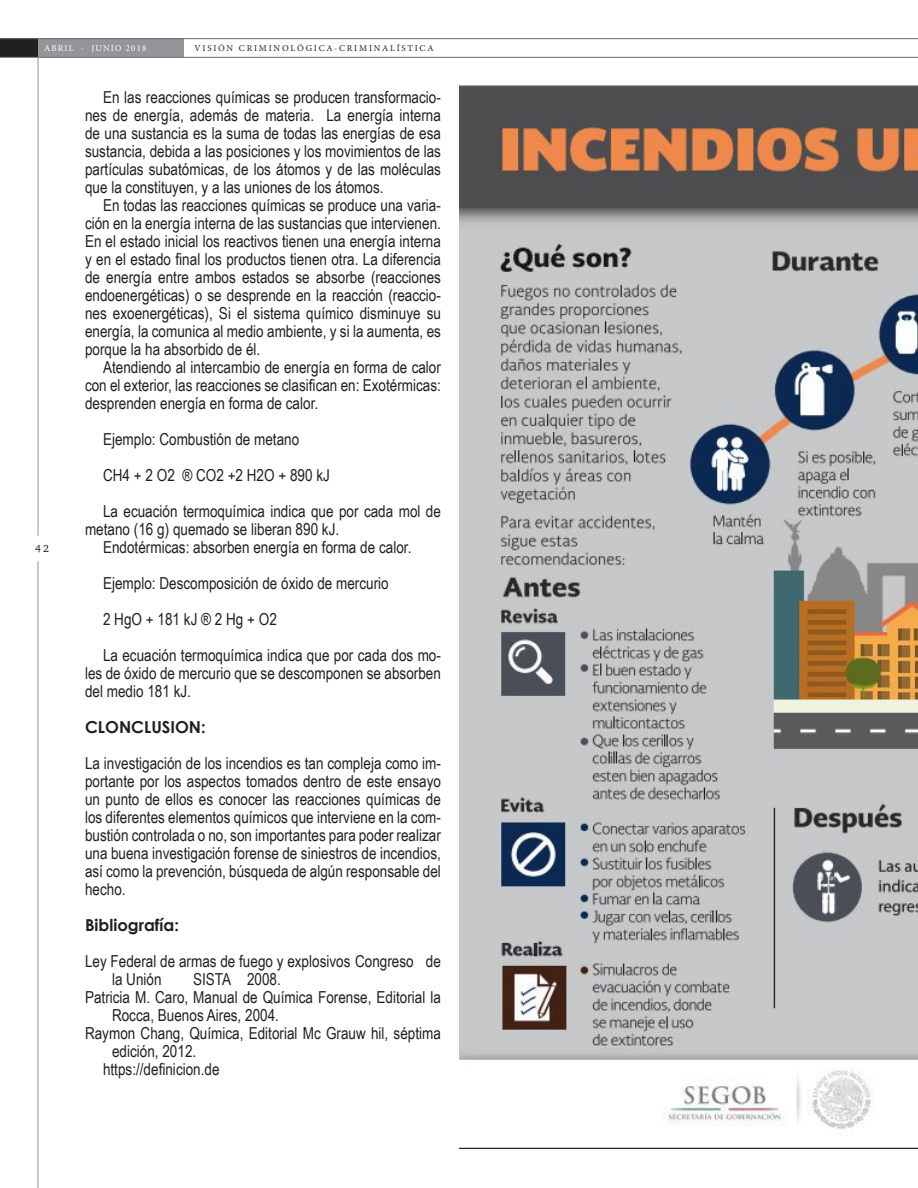
<style>
.page{position:relative;width:918px;height:1188px;background:#fff}
.page>*{position:absolute;margin:0;border:0;box-sizing:border-box;transform-origin:0 0}
.VS_Cuerpo{font:16.5px/18px "Arial Narrow";color:#231f20;text-align:justify}
.VS_Cuerpo_1Parr{font:16.5px/18px "Arial Narrow";color:#231f20;text-align:justify}
.VS_Fuente_de_Info{font:16.5px/18px "Arial Narrow";color:#231f20}
.VS_Titulo_2y3{font:700 16.5px "Century Gothic";color:#231f20}
.t1{font:10.5px "Charter ITC Std";color:#231f20}
.t2{font:9px "Minion Pro";letter-spacing:.2em;color:#231f20}
.t3{font:9px "Minion Pro";letter-spacing:.12em;color:#fff}
</style>
<div class="page">
<div style="left:0;top:39px;width:38px;height:18px;background:#231f20"></div>
<div style="left:38px;top:39px;width:145px;height:18px;background:#939598"></div>
<hr style="left:38px;top:58px;width:1px;height:478px;background:#939598">
<hr style="left:0;top:57px;width:918px;height:1px;background:#6c6d70">
<hr style="left:0;top:38px;width:918px;height:1px;background:#6c6d70">
<hr style="left:38px;top:561px;width:1px;height:627px;background:#939598">
<img style="left:459px;top:85px;width:459px;height:1063px">
<p class="t3" style="left:44px;top:42px;width:104px">ABRIL - JUNIO 2018</p>
<p class="t2" style="left:194px;top:42px;width:241px">VISIÓN CRIMINOLÓGICA-CRIMINALÍSTICA</p>
<p class="VS_Cuerpo" style="left:85px;top:88px;width:357px;text-indent:18px">En las reacciones químicas se producen transformacio&shy;nes de energía, además de materia. La energía interna de una sustancia es la suma de todas las energías de esa sustancia, debida a las posiciones y los movimientos de las partículas subatómicas, de los átomos y de las moléculas que la constituyen, y a las uniones de los átomos.</p>
<p class="VS_Cuerpo" style="left:85px;top:196px;width:357px;text-indent:18px">En todas las reacciones químicas se produce una varia&shy;ción en la energía interna de las sustancias que intervienen.<br>En el estado inicial los reactivos tienen una energía interna y en el estado final los productos tienen otra. La diferencia de energía entre ambos estados se absorbe (reacciones endoenergéticas) o se desprende en la reacción (reaccio&shy;nes exoenergéticas), Si el sistema químico disminuye su energía, la comunica al medio ambiente, y si la aumenta, es porque la ha absorbido de él.</p>
<p class="VS_Cuerpo" style="left:85px;top:358px;width:357px;text-indent:18px">Atendiendo al intercambio de energía en forma de calor con el exterior, las reacciones se clasifican en: Exotérmicas: desprenden energía en forma de calor.</p>
<p class="VS_Cuerpo" style="left:103px;top:430px;width:198px">Ejemplo: Combustión de metano</p>
<p class="VS_Cuerpo" style="left:103px;top:466px;width:228px">CH4 + 2 O2 ® CO2 +2 H2O + 890 kJ</p>
<p class="VS_Cuerpo" style="left:85px;top:502px;width:357px;text-indent:18px">La ecuación termoquímica indica que por cada mol de metano (16 g) quemado se liberan 890 kJ.</p>
<p class="VS_Cuerpo" style="left:103px;top:538px;width:310px">Endotérmicas: absorben energía en forma de calor.</p>
<p class="VS_Cuerpo" style="left:103px;top:574px;width:287px">Ejemplo: Descomposición de óxido de mercurio</p>
<p class="VS_Cuerpo" style="left:103px;top:610px;width:175px">2 HgO + 181 kJ ® 2 Hg + O2</p>
<p class="VS_Cuerpo" style="left:85px;top:646px;width:357px;text-indent:18px">La ecuación termoquímica indica que por cada dos mo&shy;les de óxido de mercurio que se descomponen se absorben del medio 181 kJ.</p>
<p class="VS_Titulo_2y3" style="left:85px;top:717px;width:122px">CLONCLUSION:</p>
<p class="VS_Cuerpo_1Parr" style="left:85px;top:754px;width:357px">La investigación de los incendios es tan compleja como im&shy;portante por los aspectos tomados dentro de este ensayo un punto de ellos es conocer las reacciones químicas de los diferentes elementos químicos que interviene en la com&shy;bustión controlada o no, son importantes para poder realizar una buena investigación forense de siniestros de incendios, así como la prevención, búsqueda de algún responsable del hecho.</p>
<p class="VS_Titulo_2y3" style="left:85px;top:915px;width:96px">Bibliografía:</p>
<p class="VS_Fuente_de_Info" style="left:112px;top:952px;width:330px;text-indent:-27px">Ley Federal de armas de fuego y explosivos Congreso de la Unión</p>
<p class="t1" style="left:35px;top:542px;width:15px">42</p>
<p class="VS_Fuente_de_Info" style="left:193px;top:970px;width:89px">SISTA 2008.</p>
<p class="VS_Fuente_de_Info" style="left:112px;top:988px;width:330px;text-indent:-27px">Patricia M. Caro, Manual de Química Forense, Editorial la<br>Rocca, Buenos Aires, 2004.</p>
<p class="VS_Fuente_de_Info" style="left:112px;top:1024px;width:330px;text-indent:-27px">Raymon Chang, Química, Editorial Mc Grauw hil, séptima edición, 2012.</p>
<p class="VS_Cuerpo" style="left:103px;top:1060px;width:118px">https://definicion.de</p>
</div>
